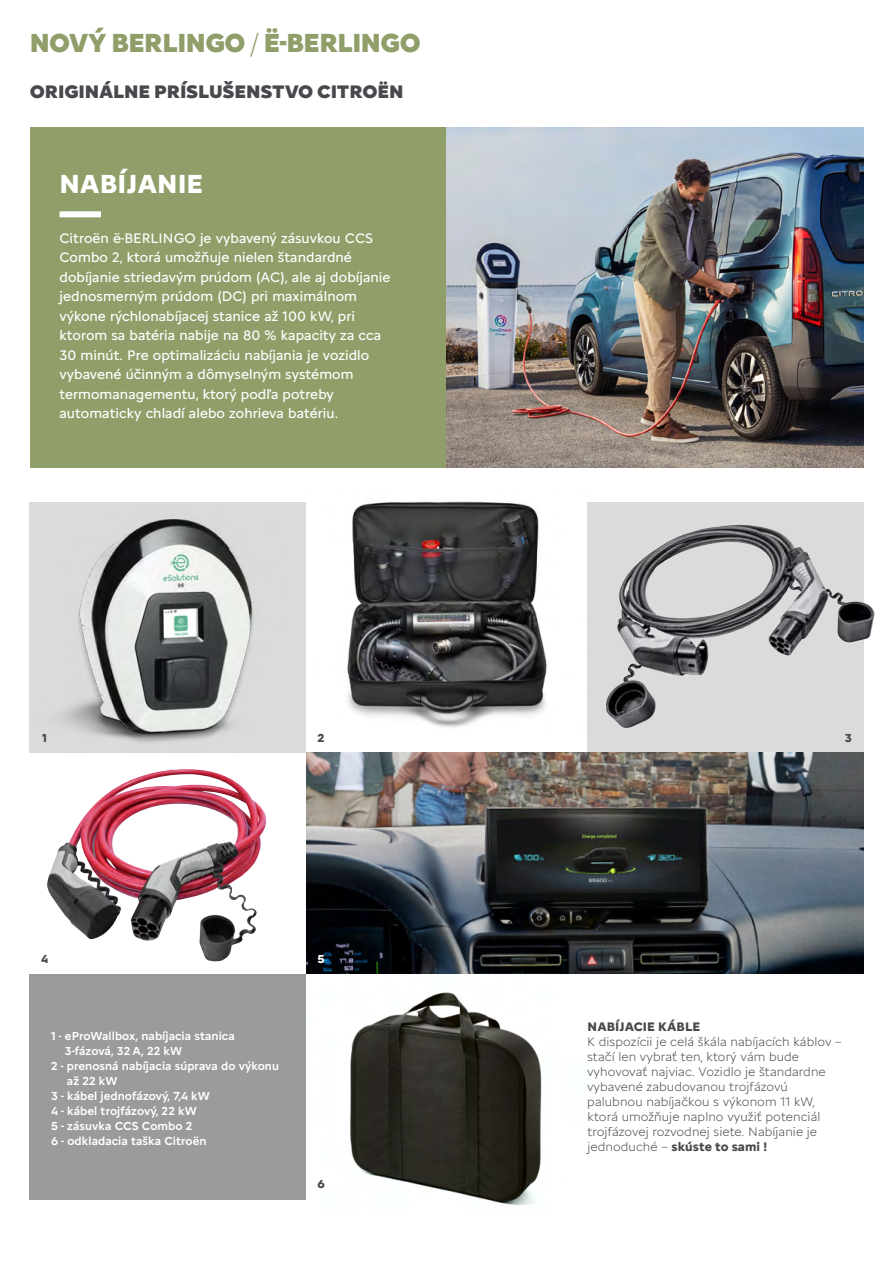
<style>
.page{position:relative;width:893px;height:1263px;background:#fff}
.page>*{position:absolute;margin:0;border:0;box-sizing:border-box;transform-origin:0 0}
.t1{font:900 27px "Citroen Type";letter-spacing:-.02em;color:#909e69}
.t2{font:700 27px "Citroen Type";color:#fff}
.t3{font:900 18.75px "Citroen Type";letter-spacing:-.01em;color:#47494d}
.t4{font:14.25px/19.5px "Citroen Type";letter-spacing:.005em;color:#fff}
.t5{font:300 12.75px/15px "Citroen Type";letter-spacing:.005em;color:#47494d}
.t6{font:700 12.75px "Citroen Type";letter-spacing:.005em;color:#47494d}
.t7{font:500 12px "Citroen Type";letter-spacing:.005em;color:#fff}
.t8{font:700 12px "Citroen Type";color:#47494d}
.t9{font:700 12px "Citroen Type";color:#fff}
.s1{font-weight:300}
.s2{font-weight:700}
</style>
<div class="page">
<div style="left:30px;top:128px;width:416px;height:340px;background:#909e69"></div>
<img style="left:446px;top:128px;width:417px;height:340px">
<div style="left:60px;top:211px;width:41px;height:6px;background:#fff"></div>
<img style="left:47px;top:779px;width:210px;height:183px">
<img style="left:305px;top:992px;width:237px;height:214px">
<div style="left:30px;top:502px;width:276px;height:251px;background:#dadbdb"></div>
<img style="left:62px;top:519px;width:138px;height:208px">
<div style="left:76px;top:524px;width:179px;height:221px;background:#000;opacity:.2"></div>
<div style="left:587px;top:502px;width:276px;height:251px;background:#dadbdb"></div>
<img style="left:347px;top:501px;width:200px;height:227px">
<img style="left:606px;top:526px;width:236px;height:202px">
<div style="left:30px;top:974px;width:276px;height:225px;background:#9a9b9d"></div>
<img style="left:306px;top:753px;width:557px;height:221px">
<h1 class="t1" style="left:30px;top:22px;width:392px">NOVÝ BERLINGO <span class="s1">/</span> Ë-BERLINGO</h1>
<h2 class="t3" style="left:30px;top:77px;width:375px">ORIGINÁLNE PRÍSLUŠENSTVO CITROËN</h2>
<h1 class="t2" style="left:60px;top:164px;width:145px">NABÍJANIE</h1>
<p class="t4" style="left:60px;top:227px;width:332px">Citroën ë-BERLINGO je vybavený zásuvkou CCS Combo 2, ktorá umožňuje nielen štandardné dobíjanie striedavým prúdom (AC), ale aj dobíjanie jednosmerným prúdom (DC) pri maximálnom výkone rýchlonabíjacej stanice až 100 kW, pri ktorom sa batéria nabije na 80 % kapacity za cca 30 minút. Pre optimalizáciu nabíjania je vozidlo vybavené účinným a dômyselným systémom termomanagementu, ktorý podľa potreby automaticky chladí alebo zohrieva batériu.</p>
<p class="t8" style="left:42px;top:729px;width:6px">1</p>
<p class="t8" style="left:318px;top:729px;width:9px">2</p>
<p class="t8" style="left:845px;top:729px;width:9px">3</p>
<p class="t8" style="left:41px;top:950px;width:9px">4</p>
<p class="t7" style="left:51px;top:1026px;width:185px">1 - eProWallbox, nabíjacia stanica</p>
<p class="t7" style="left:65px;top:1041px;width:119px">3-fázová, 32 A, 22 kW</p>
<p class="t7" style="left:51px;top:1056px;width:229px">2 - prenosná nabíjacia súprava do výkonu</p>
<p class="t7" style="left:67px;top:1071px;width:52px">až 22 kW</p>
<p class="t7" style="left:51px;top:1086px;width:160px">3 - kábel jednofázový, 7,4 kW</p>
<p class="t7" style="left:51px;top:1101px;width:147px">4 - kábel trojfázový, 22 kW</p>
<p class="t7" style="left:51px;top:1116px;width:143px">5 - zásuvka CCS Combo 2</p>
<p class="t7" style="left:51px;top:1131px;width:157px">6 - odkladacia taška Citroën</p>
<p class="t9" style="left:317px;top:950px;width:9px">5</p>
<p class="t8" style="left:317px;top:1175px;width:9px">6</p>
<p class="t6" style="left:588px;top:1017px;width:114px">NABÍJACIE KÁBLE</p>
<p class="t5" style="left:587px;top:1033px;width:256px">K dispozícii je celá škála nabíjacích káblov – stačí len vybrať ten, ktorý vám bude vyhovovať najviac. Vozidlo je štandardne vybavené zabudovanou trojfázovú palubnou nabíjačkou s výkonom 11 kW, ktorá umožňuje naplno využiť potenciál trojfázovej rozvodnej siete. Nabíjanie je jednoduché – <span class="s2">skúste to sami !</span></p>
</div>
